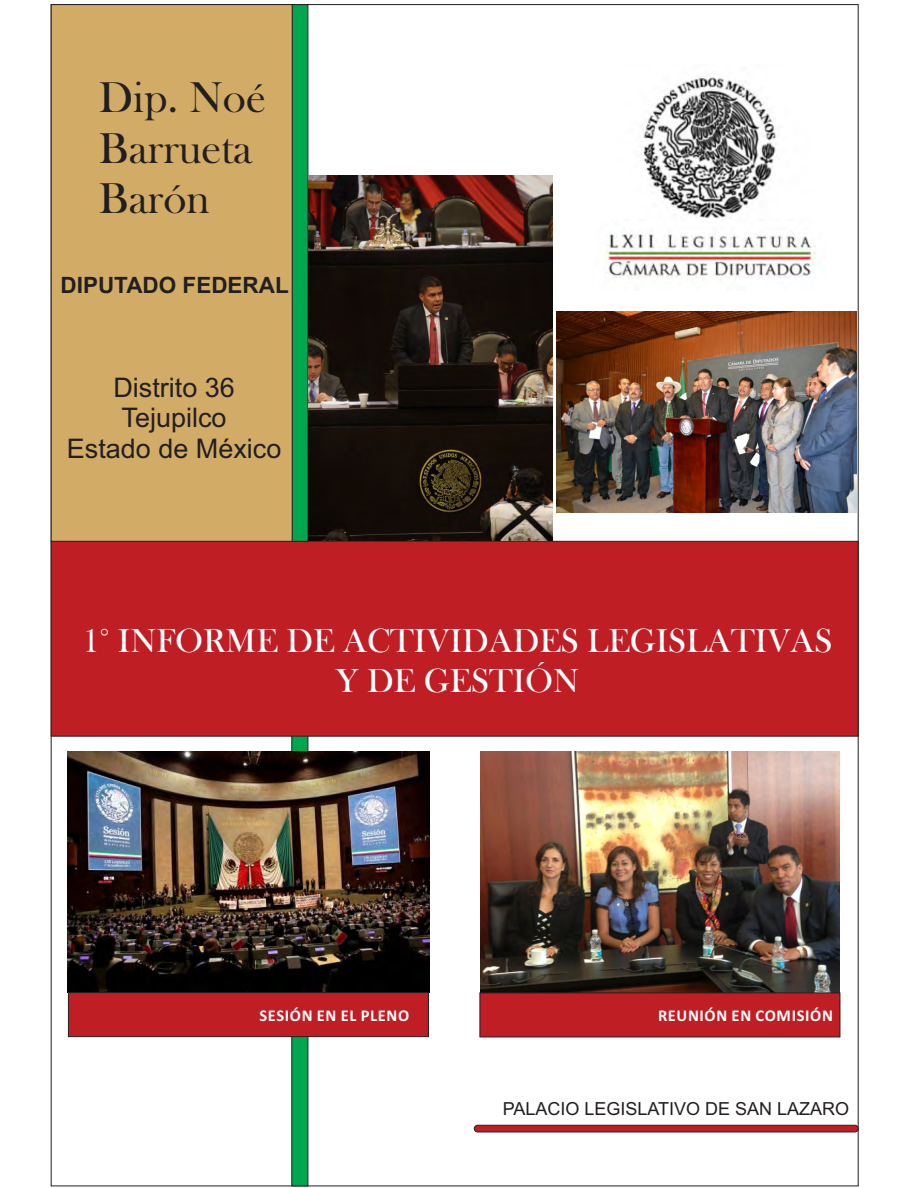
<style>
.page{position:relative;width:918px;height:1188px;background:#fff}
.page>*{position:absolute;margin:0;border:0;box-sizing:border-box;transform-origin:0 0}
.t1{font:44.55px/50.8px "Bask Old Face";color:#231f20}
.t2{font:34.5px/39.3px "Bask Old Face";color:#fff;text-align:center}
.t3{font:27px/30.2px "Arial";color:#231f20;text-align:center}
.t4{font:700 22.5px "Arial";color:#231f20}
.t5{font:18px "Arial";color:#231f20}
.t6{font:700 16.5px "Calibri";letter-spacing:.04em;color:#fff}
</style>
<div class="page">
<div style="left:291px;top:4px;width:17px;height:1182px;background:#00a650;border:1px solid #231f20"></div>
<div style="left:51px;top:541px;width:808px;height:196px;background:#bf1e24;border:1px solid #231f20"></div>
<div style="left:51px;top:4px;width:242px;height:538px;background:#d2ac67;border:1px solid #231f20"></div>
<img style="left:603px;top:76px;width:213px;height:205px">
<div style="left:474px;top:1125px;width:385px;height:7px;background:#bf1e24;border:1px solid #231f20;border-radius:3px"></div>
<img style="left:68px;top:752px;width:361px;height:240px">
<div style="left:68px;top:992px;width:361px;height:45px;background:#bf1e24;border:1px solid #231f20"></div>
<img style="left:309px;top:175px;width:243px;height:366px">
<img style="left:556px;top:312px;width:301px;height:200px">
<img style="left:481px;top:752px;width:359px;height:240px">
<div style="left:479px;top:992px;width:361px;height:45px;background:#bf1e24;border:1px solid #231f20"></div>
<p class="t1" style="left:99px;top:75px;width:169px">Dip. Noé<br>Barrueta<br>Barón</p>
<p class="t4" style="left:61px;top:277px;width:230px">DIPUTADO FEDERAL</p>
<p class="t3" style="left:67px;top:375px;width:216px">Distrito 36<br>Tejupilco<br>Estado de México</p>
<p class="t2" style="left:83px;top:624px;width:751px">1° INFORME DE ACTIVIDADES LEGISLATIVAS<br>Y DE GESTIÓN</p>
<p class="t6" style="left:259px;top:1008px;width:151px">SESIÓN EN EL PLENO</p>
<p class="t6" style="left:658px;top:1009px;width:176px">REUNIÓN EN COMISIÓN</p>
<p class="t5" style="left:503px;top:1102px;width:348px">PALACIO LEGISLATIVO DE SAN LAZARO</p>
</div>
